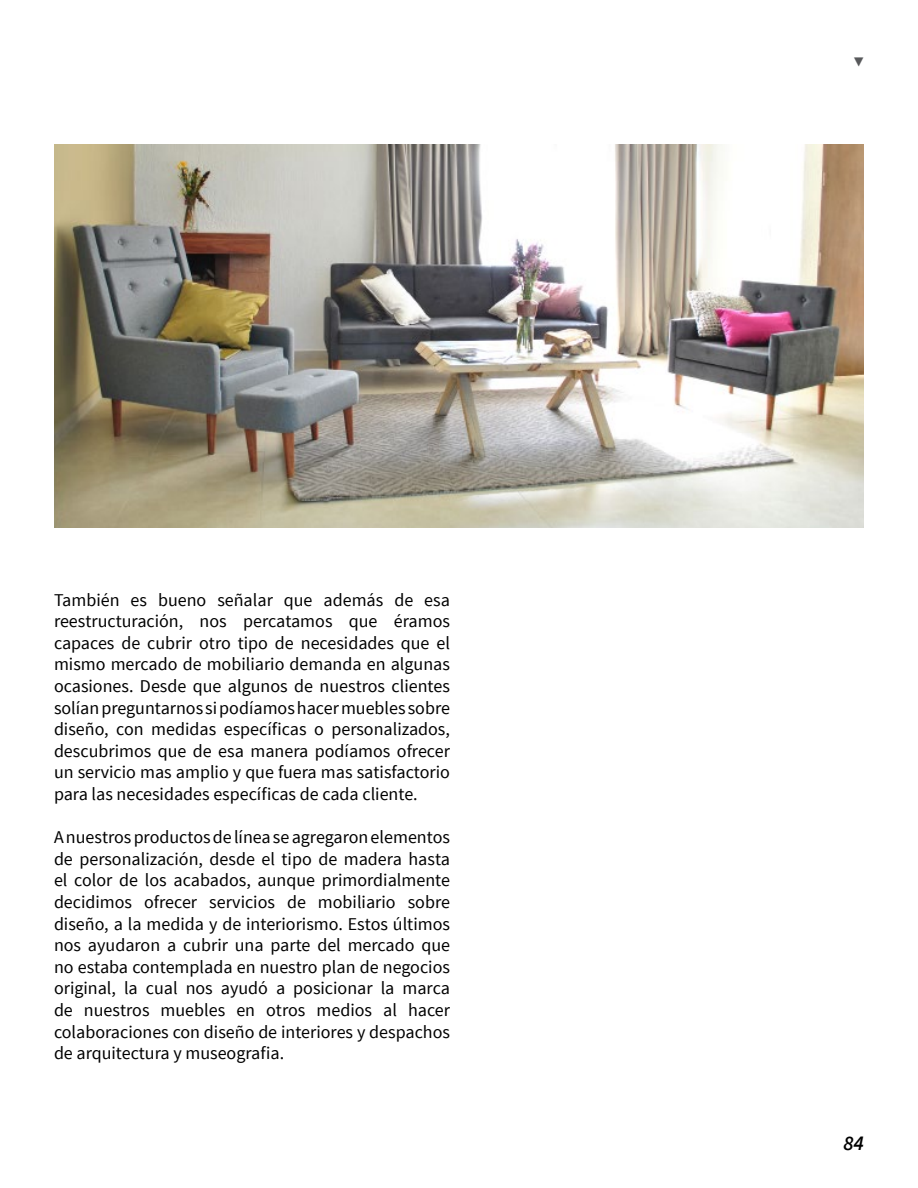
<style>
.page{position:relative;width:918px;height:1188px;background:#fff}
.page>*{position:absolute;margin:0;border:0;box-sizing:border-box;transform-origin:0 0}
.t1{font:italic 600 21px "Source Sans Pro";color:#000}
.t2{font:18px/21.6px "Source Sans Pro";color:#000;text-align:justify}
.t3{font:italic 600 18px "Source Sans Pro";color:#58595b}
</style>
<div class="page">
<img style="left:54px;top:145px;width:810px;height:382px">
<p class="t2" style="left:54px;top:589px;width:398px">También es bueno señalar que además de esa reestructuración, nos percatamos que éramos capaces de cubrir otro tipo de necesidades que el mismo mercado de mobiliario demanda en algunas ocasiones. Desde que algunos de nuestros clientes solían preguntarnos si podíamos hacer muebles sobre diseño, con medidas específicas o personalizados, descubrimos que de esa manera podíamos ofrecer un servicio mas amplio y que fuera mas satisfactorio para las necesidades específicas de cada cliente.</p>
<p class="t2" style="left:54px;top:827px;width:398px">A nuestros productos de línea se agregaron elementos de personalización, desde el tipo de madera hasta el color de los acabados, aunque primordialmente decidimos ofrecer servicios de mobiliario sobre diseño, a la medida y de interiorismo. Estos últimos nos ayudaron a cubrir una parte del mercado que no estaba contemplada en nuestro plan de negocios original, la cual nos ayudó a posicionar la marca de nuestros muebles en otros medios al hacer colaboraciones con diseño de interiores y despachos de arquitectura y museografia.</p>
<p class="t3" style="left:854px;top:50px;width:12px">▼</p>
<p class="t1" style="left:843px;top:1130px;width:22px">84</p>
</div>
